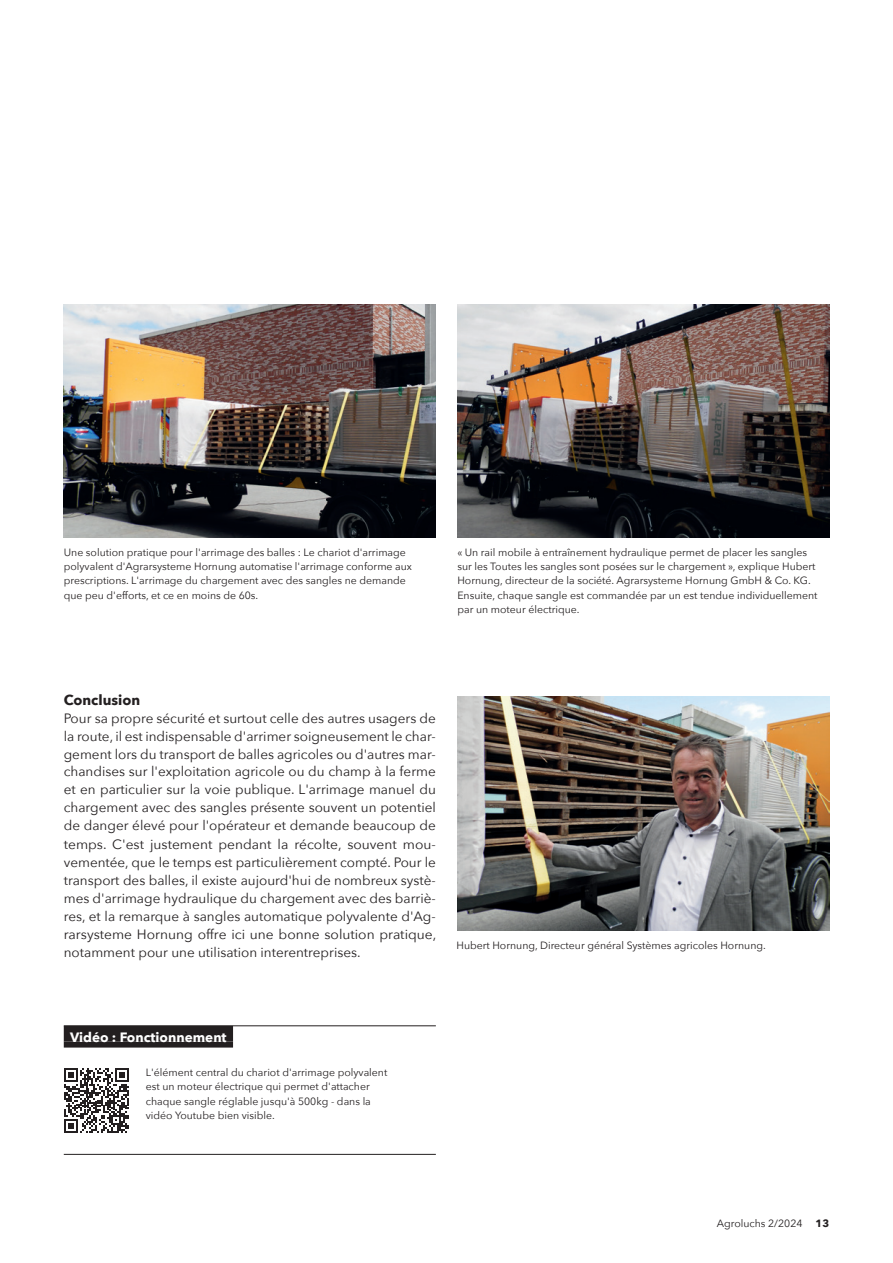
<style>
.page{position:relative;width:893px;height:1263px;background:#fff}
.page>*{position:absolute;margin:0;border:0;box-sizing:border-box;transform-origin:0 0}
.t1{font:700 14.25px "Avenir Next";color:#231f20}
.t2{font:13.5px/18px "Avenir Next";color:#231f20;text-align:justify}
.t3{font:700 13.5px "Avenir Next";color:#fff}
.t4{font:10.5px/14.2px "Avenir Next";color:#231f20}
.t5{font:700 10.5px "Avenir Next";color:#231f20}
</style>
<div class="page">
<img style="left:457px;top:697px;width:372px;height:233px">
<img style="left:457px;top:304px;width:372px;height:234px">
<img style="left:64px;top:304px;width:372px;height:234px">
<svg style="left:64px;top:1068px;width:65px;height:65px"></svg>
<hr style="left:64px;top:1154px;width:372px;height:1px;background:#231f20">
<hr style="left:64px;top:1025px;width:372px;height:1px;background:#231f20">
<div style="left:64px;top:1026px;width:169px;height:15px;background:#231f20"></div>
<div style="left:64px;top:1041px;width:169px;height:6px;background:#231f20"></div>
<p class="t4" style="left:64px;top:545px;width:350px">Une solution pratique pour l'arrimage des balles : Le chariot d'arrimage polyvalent d'Agrarsysteme Hornung automatise l'arrimage conforme aux prescriptions. L'arrimage du chargement avec des sangles ne demande que peu d'efforts, et ce en moins de 60s.</p>
<p class="t4" style="left:457px;top:545px;width:362px">« Un rail mobile à entraînement hydraulique permet de placer les sangles sur les Toutes les sangles sont posées sur le chargement », explique Hubert Hornung, directeur de la société. Agrarsysteme Hornung GmbH &amp; Co. KG.<br>Ensuite, chaque sangle est commandée par un est tendue individuellement par un moteur électrique.</p>
<p class="t1" style="left:64px;top:687px;width:78px">Conclusion</p>
<p class="t2" style="left:64px;top:708px;width:374px">Pour sa propre sécurité et surtout celle des autres usagers de la route, il est indispensable d'arrimer soigneusement le char&shy;gement lors du transport de balles agricoles ou d'autres mar&shy;chandises sur l'exploitation agricole ou du champ à la ferme et en particulier sur la voie publique. L'arrimage manuel du chargement avec des sangles présente souvent un potentiel de danger élevé pour l'opérateur et demande beaucoup de temps. C'est justement pendant la récolte, souvent mou&shy;vementée, que le temps est particulièrement compté. Pour le transport des balles, il existe aujourd'hui de nombreux systè&shy;mes d'arrimage hydraulique du chargement avec des barriè&shy;res, et la remarque à sangles automatique polyvalente d'Ag&shy;rarsysteme Hornung offre ici une bonne solution pratique, notamment pour une utilisation interentreprises.</p>
<p class="t4" style="left:456px;top:938px;width:311px">Hubert Hornung, Directeur général Systèmes agricoles Hornung.</p>
<p class="t3" style="left:70px;top:1025px;width:158px">Vidéo : Fonctionnement</p>
<p class="t4" style="left:146px;top:1065px;width:243px">L'élément central du chariot d'arrimage polyvalent est un moteur électrique qui permet d'attacher chaque sangle réglable jusqu'à 500kg - dans la vidéo Youtube bien visible.</p>
<p class="t4" style="left:717px;top:1215px;width:87px">Agroluchs 2/2024</p>
<p class="t5" style="left:816px;top:1214px;width:15px">13</p>
</div>
